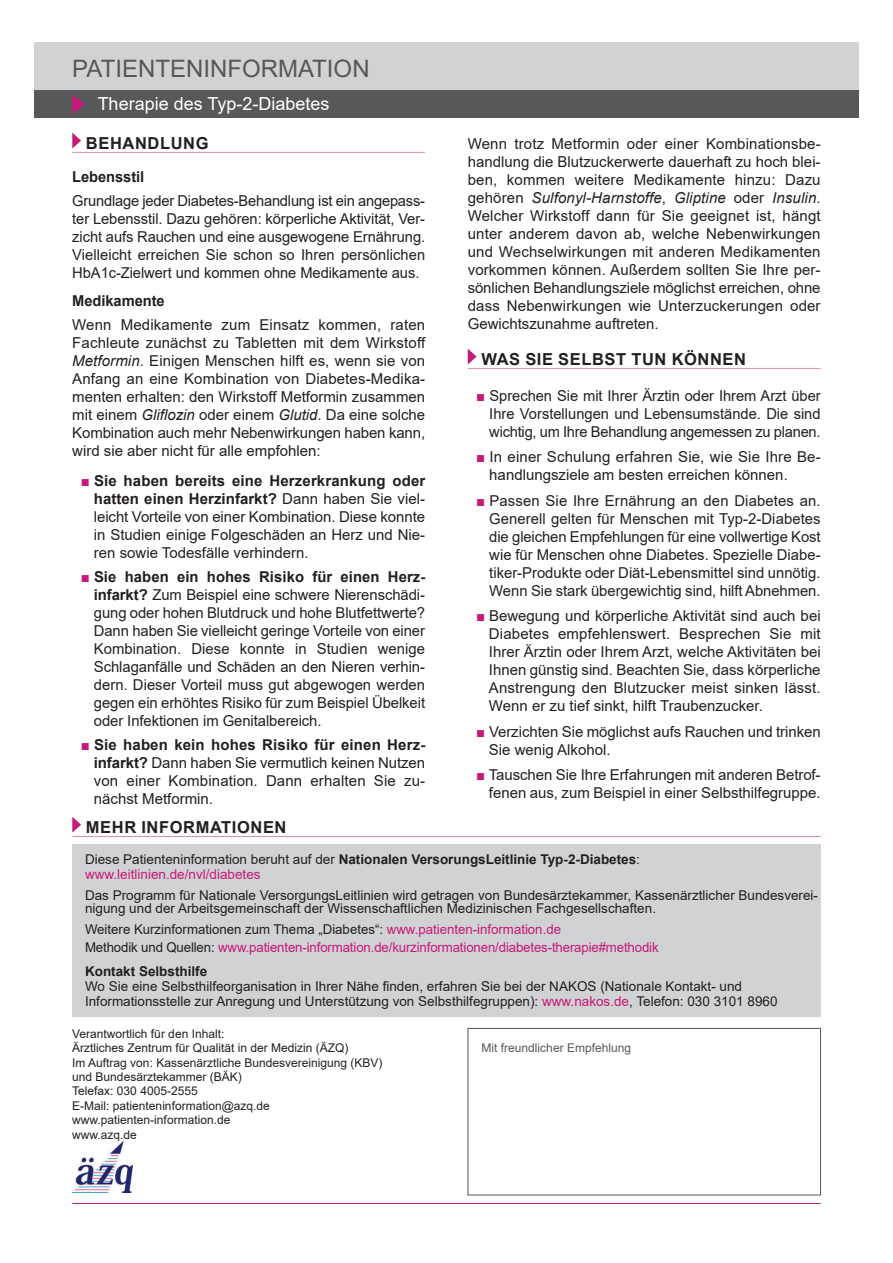
<style>
.page{position:relative;width:893px;height:1263px;background:#fff}
.page>*{position:absolute;margin:0;border:0;box-sizing:border-box;transform-origin:0 0}
.t1{font:24px "Arial";color:#57585a}
.t2{font:18px "Arial";color:#fff}
.t3{font:700 16.5px "Arial";letter-spacing:.035em;color:#231f20}
.t4{font:15px/18px "Arial";color:#231f20;text-align:justify}
.t5{font:700 15px "Arial";letter-spacing:-.005em;color:#231f20}
.t6{font:13.5px/13.5px "Arial";color:#231f20}
.t7{font:13.5px/18px "Arial";letter-spacing:-.01em;color:#c71a78}
.t8{font:700 13.5px/15px "Arial";color:#231f20}
.t9{font:12px/14.4px "Arial";color:#231f20}
.t10{font:12px "Arial";color:#57585a}
.s1{font-style:italic}
.s2{color:#c71a78}
.s3{font-weight:700}
.s4{font-weight:400}
.s5{font-weight:400;color:#c71a78}
.s6{color:#231f20}
</style>
<div class="page">
<div style="left:72px;top:845px;width:749px;height:172px;background:#d1d2d4"></div>
<hr style="left:72px;top:1203px;width:749px;height:1px;background:#c71a78">
<div style="left:34px;top:43px;width:825px;height:74px;background:#d1d2d4"></div>
<div style="left:34px;top:90px;width:825px;height:28px;background:#57585a"></div>
<hr style="left:72px;top:152px;width:353px;height:1px;background:#dd93b0">
<svg style="left:72px;top:133px;width:9px;height:16px"></svg>
<hr style="left:468px;top:368px;width:353px;height:1px;background:#dd93b0">
<svg style="left:468px;top:349px;width:9px;height:16px"></svg>
<hr style="left:72px;top:836px;width:749px;height:1px;background:#dd93b0">
<svg style="left:72px;top:817px;width:9px;height:16px"></svg>
<div style="left:468px;top:1028px;width:353px;height:167px;border:1px solid #57585a"></div>
<svg style="left:72px;top:94px;width:13px;height:20px"></svg>
<img style="left:72px;top:1142px;width:60px;height:50px">
<h1 class="t1" style="left:72px;top:55px;width:299px">PATIENTENINFORMATION</h1>
<p class="t2" style="left:98px;top:93px;width:233px">Therapie des Typ-2-Diabetes</p>
<p class="t3" style="left:86px;top:134px;width:124px">BEHANDLUNG</p>
<p class="t5" style="left:72px;top:168px;width:74px">Lebensstil</p>
<p class="t4" style="left:72px;top:192px;width:354px">Grundlage jeder Diabetes-Behandlung ist ein angepass&shy;ter Lebensstil. Dazu gehören: körperliche Aktivität, Ver&shy;zicht aufs Rauchen und eine ausgewogene Ernährung.<br>Vielleicht erreichen Sie schon so Ihren persönlichen HbA1c-Zielwert und kommen ohne Medikamente aus.</p>
<p class="t5" style="left:72px;top:292px;width:94px">Medikamente</p>
<p class="t4" style="left:72px;top:316px;width:354px">Wenn Medikamente zum Einsatz kommen, raten Fachleute zunächst zu Tabletten mit dem Wirkstoff <span class="s1">Metformin</span>. Einigen Menschen hilft es, wenn sie von Anfang an eine Kombination von Diabetes-Medika&shy;menten erhalten: den Wirkstoff Metformin zusammen mit einem <span class="s1">Gliflozin</span> oder einem <span class="s1">Glutid</span>. Da eine solche Kombination auch mehr Nebenwirkungen haben kann, wird sie aber nicht für alle empfohlen:</p>
<p class="t4" style="left:94px;top:472px;width:333px;text-indent:-13px"><span class="s2">■</span> <span class="s3">Sie haben bereits eine Herzerkrankung oder hatten einen Herzinfarkt?</span> Dann haben Sie viel&shy;leicht Vorteile von einer Kombination. Diese konnte in Studien einige Folgeschäden an Herz und Nie&shy;ren sowie Todesfälle verhindern.</p>
<p class="t4" style="left:94px;top:568px;width:333px;text-indent:-13px"><span class="s2">■</span> <span class="s3">Sie haben ein hohes Risiko für einen Herz&shy;infarkt?</span> Zum Beispiel eine schwere Nierenschädi&shy;gung oder hohen Blutdruck und hohe Blutfettwerte?<br>Dann haben Sie vielleicht geringe Vorteile von einer Kombination. Diese konnte in Studien wenige Schlaganfälle und Schäden an den Nieren verhin&shy;dern. Dieser Vorteil muss gut abgewogen werden gegen ein erhöhtes Risiko für zum Beispiel Übelkeit oder Infektionen im Genitalbereich.</p>
<p class="t4" style="left:94px;top:736px;width:333px;text-indent:-13px"><span class="s2">■</span> <span class="s3">Sie haben kein hohes Risiko für einen Herz&shy;infarkt?</span> Dann haben Sie vermutlich keinen Nutzen von einer Kombination. Dann erhalten Sie zu&shy;nächst Metformin.</p>
<p class="t4" style="left:468px;top:134px;width:354px">Wenn trotz Metformin oder einer Kombinationsbe&shy;handlung die Blutzuckerwerte dauerhaft zu hoch blei&shy;ben, kommen weitere Medikamente hinzu: Dazu gehören <span class="s1">Sulfonyl-Harnstoffe</span>, <span class="s1">Gliptine</span> oder <span class="s1">Insulin</span>.<br>Welcher Wirkstoff dann für Sie geeignet ist, hängt unter anderem davon ab, welche Nebenwirkungen und Wechselwirkungen mit anderen Medikamenten vorkommen können. Außerdem sollten Sie Ihre per&shy;sönlichen Behandlungsziele möglichst erreichen, ohne dass Nebenwirkungen wie Unterzuckerungen oder Gewichtszunahme auftreten.</p>
<p class="t3" style="left:481px;top:350px;width:266px">WAS SIE SELBST TUN KÖNNEN</p>
<p class="t4" style="left:489px;top:386px;width:333px;text-indent:-13px"><span class="s2">■</span> Sprechen Sie mit Ihrer Ärztin oder Ihrem Arzt über Ihre Vorstellungen und Lebensumstände. Die sind wichtig, um Ihre Behandlung angemessen zu planen.</p>
<p class="t4" style="left:489px;top:448px;width:333px;text-indent:-13px"><span class="s2">■</span> In einer Schulung erfahren Sie, wie Sie Ihre Be&shy;handlungsziele am besten erreichen können.</p>
<p class="t4" style="left:489px;top:491px;width:333px;text-indent:-13px"><span class="s2">■</span> Passen Sie Ihre Ernährung an den Diabetes an.<br>Generell gelten für Menschen mit Typ-2-Diabetes die gleichen Empfehlungen für eine vollwertige Kost wie für Menschen ohne Diabetes. Spezielle Diabe&shy;tiker-Produkte oder Diät-Lebensmittel sind unnötig.<br>Wenn Sie stark übergewichtig sind, hilft Abnehmen.</p>
<p class="t4" style="left:489px;top:607px;width:333px;text-indent:-13px"><span class="s2">■</span> Bewegung und körperliche Aktivität sind auch bei Diabetes empfehlenswert. Besprechen Sie mit Ihrer Ärztin oder Ihrem Arzt, welche Aktivitäten bei Ihnen günstig sind. Beachten Sie, dass körperliche Anstrengung den Blutzucker meist sinken lässt.<br>Wenn er zu tief sinkt, hilft Traubenzucker.</p>
<p class="t4" style="left:489px;top:722px;width:333px;text-indent:-13px"><span class="s2">■</span> Verzichten Sie möglichst aufs Rauchen und trinken<br>Sie wenig Alkohol.</p>
<p class="t4" style="left:476px;top:766px;width:346px;text-align:right"><span class="s2">■</span> Tauschen Sie Ihre Erfahrungen mit anderen Betrof&shy;fenen aus, zum Beispiel in einer Selbsthilfegruppe.</p>
<p class="t3" style="left:86px;top:818px;width:202px">MEHR INFORMATIONEN</p>
<p class="t8" style="left:85px;top:851px;width:556px"><span class="s4">Diese Patienteninformation beruht auf der</span> Nationalen VersorungsLeitlinie Typ-2-Diabetes<span class="s4">: </span><span class="s5">www.leitlinien.de/nvl/diabetes</span></p>
<p class="t6" style="left:85px;top:888px;width:735px">Das Programm für Nationale VersorgungsLeitlinien wird getragen von Bundesärztekammer, Kassenärztlicher Bundesverei&shy;nigung und der Arbeitsgemeinschaft der Wissenschaftlichen Medizinischen Fachgesellschaften.</p>
<p class="t7" style="left:85px;top:920px;width:575px"><span class="s6">Weitere Kurzinformationen zum Thema „Diabetes“:</span> www.patienten-information.de<br><span class="s6">Methodik und Quellen:</span> www.patienten-information.de/kurzinformationen/diabetes-therapie#methodik</p>
<p class="t8" style="left:85px;top:964px;width:124px">Kontakt Selbsthilfe</p>
<p class="t6" style="left:85px;top:979px;width:694px;line-height:15px">Wo Sie eine Selbsthilfeorganisation in Ihrer Nähe finden, erfahren Sie bei der NAKOS (Nationale Kontakt- und<br>Informationsstelle zur Anregung und Unterstützung von Selbsthilfegruppen): <span class="s2">www.nakos.de</span>, Telefon: 030 3101 8960</p>
<p class="t9" style="left:72px;top:1026px;width:312px">Verantwortlich für den Inhalt:<br>Ärztliches Zentrum für Qualität in der Medizin (ÄZQ)<br>Im Auftrag von: Kassenärztliche Bundesvereinigung (KBV) und Bundesärztekammer (BÄK)<br>Telefax: 030 4005-2555<br>E-Mail: patienteninformation@azq.de www.patienten-information.de<br>www.azq.de</p>
<p class="t10" style="left:482px;top:1041px;width:151px">Mit freundlicher Empfehlung</p>
</div>
